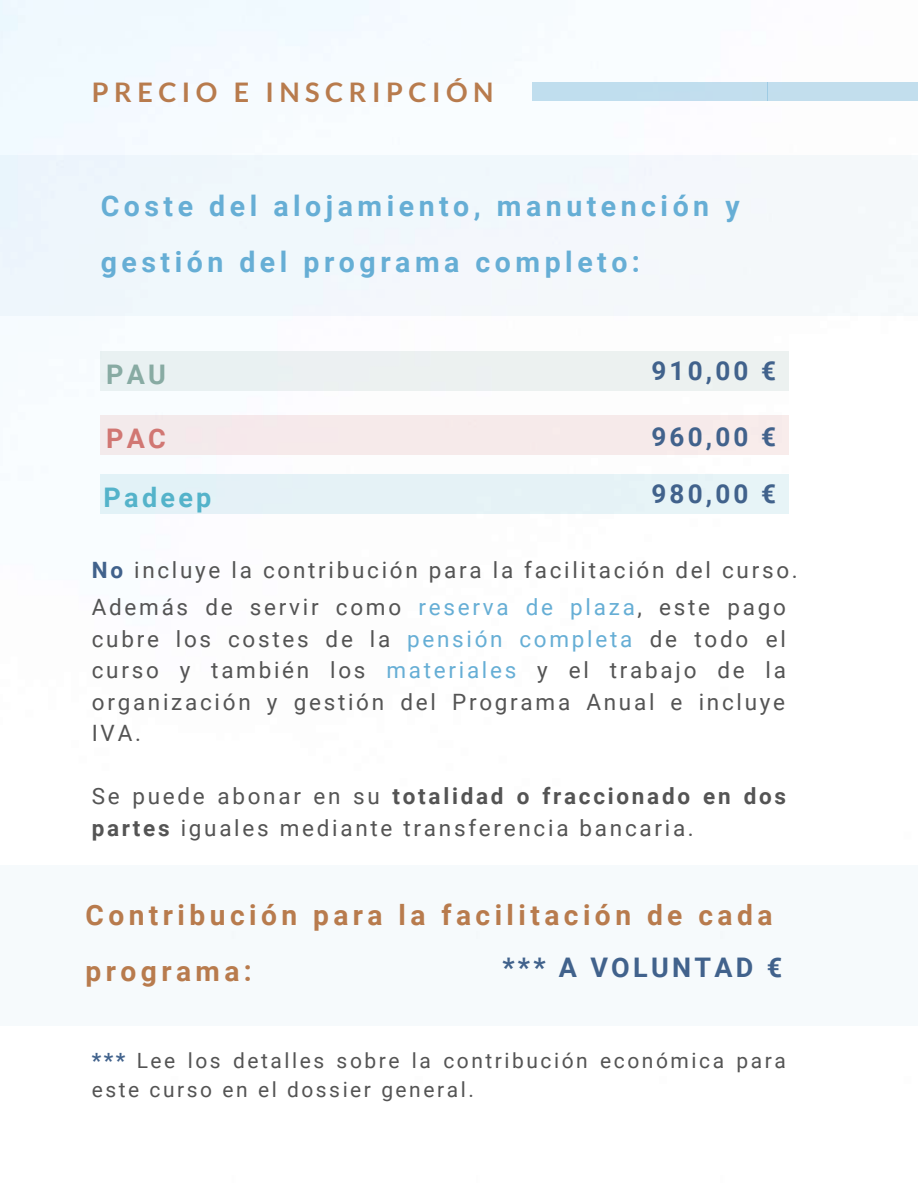
<style>
.page{position:relative;width:918px;height:1188px;background:#fff}
.page>*{position:absolute;margin:0;border:0;box-sizing:border-box;transform-origin:0 0}
.t1{font:700 28.5px/56.2px "Roboto";letter-spacing:.16em;color:#66aed5}
.t2{font:700 28.2px/56.2px "Roboto";letter-spacing:.16em;color:#b87b4d}
.t3{font:700 27px "Lato";letter-spacing:.205em;color:#b87b4d}
.t4{font:700 27px "Roboto";letter-spacing:.12em;color:#41628c}
.t5{font:700 27px "Roboto";letter-spacing:.12em;color:#54b3ca}
.t6{font:700 27px "Roboto";color:#88aba3}
.t7{font:700 27px "Roboto";color:#d17773}
.t8{font:700 26.1px/56.8px "Roboto";letter-spacing:.12em;color:#41628c}
.t9{font:22.5px/31.5px "Roboto";letter-spacing:.12em;color:#545454;text-align:justify}
.t10{font:21px/29.2px "Roboto";letter-spacing:.12em;color:#545454}
.s1{font-weight:700;color:#41628c}
.s2{color:#66aed5}
.s3{font-weight:700}
</style>
<div class="page">
<div style="left:0;top:156px;width:918px;height:159px;background:#f3f8fc"></div>
<div style="left:101px;top:352px;width:817px;height:39px;background:#ecf1f0"></div>
<div style="left:532px;top:82px;width:236px;height:19px;background:#c0deee"></div>
<div style="left:768px;top:82px;width:150px;height:19px;background:#c2deed"></div>
<div style="left:0;top:866px;width:918px;height:159px;background:#f6fafc"></div>
<div style="left:101px;top:415px;width:817px;height:40px;background:#f6eaea"></div>
<div style="left:101px;top:475px;width:817px;height:39px;background:#e5f2f6"></div>
<div style="left:789px;top:334px;width:129px;height:209px;background:#fff"></div>
<p class="t3" style="left:92px;top:75px;width:403px">PRECIO E INSCRIPCIÓN</p>
<p class="t1" style="left:101px;top:178px;width:640px">Coste del alojamiento, manutención y gestión del programa completo:</p>
<p class="t6" style="left:106px;top:359px;width:61px">PAU</p>
<p class="t7" style="left:106px;top:423px;width:61px">PAC</p>
<p class="t5" style="left:104px;top:482px;width:109px">Padeep</p>
<p class="t8" style="left:651px;top:343px;width:126px">910,00 €</p>
<p class="t8" style="left:651px;top:409px;width:126px">960,00 €<br>980,00 €</p>
<p class="t9" style="left:92px;top:554px;width:708px"><span class="s1">No</span> incluye la contribución para la facilitación del curso.</p>
<p class="t9" style="left:92px;top:592px;width:696px">Además de servir como <span class="s2">reserva de plaza</span>, este pago cubre los costes de la <span class="s2">pensión completa</span> de todo el curso y también los <span class="s2">materiales</span> y el trabajo de la organización y gestión del Programa Anual e incluye IVA.</p>
<p class="t9" style="left:92px;top:781px;width:696px">Se puede abonar en su <span class="s3">totalidad o fraccionado en dos partes</span> iguales mediante transferencia bancaria.</p>
<p class="t2" style="left:86px;top:887px;width:688px">Contribución para la facilitación de cada programa:</p>
<p class="t4" style="left:502px;top:952px;width:281px">*** A VOLUNTAD €</p>
<p class="t10" style="left:92px;top:1046px;width:695px"><span class="s1">***</span> Lee los detalles sobre la contribución económica para este curso en el dossier general.</p>
</div>
